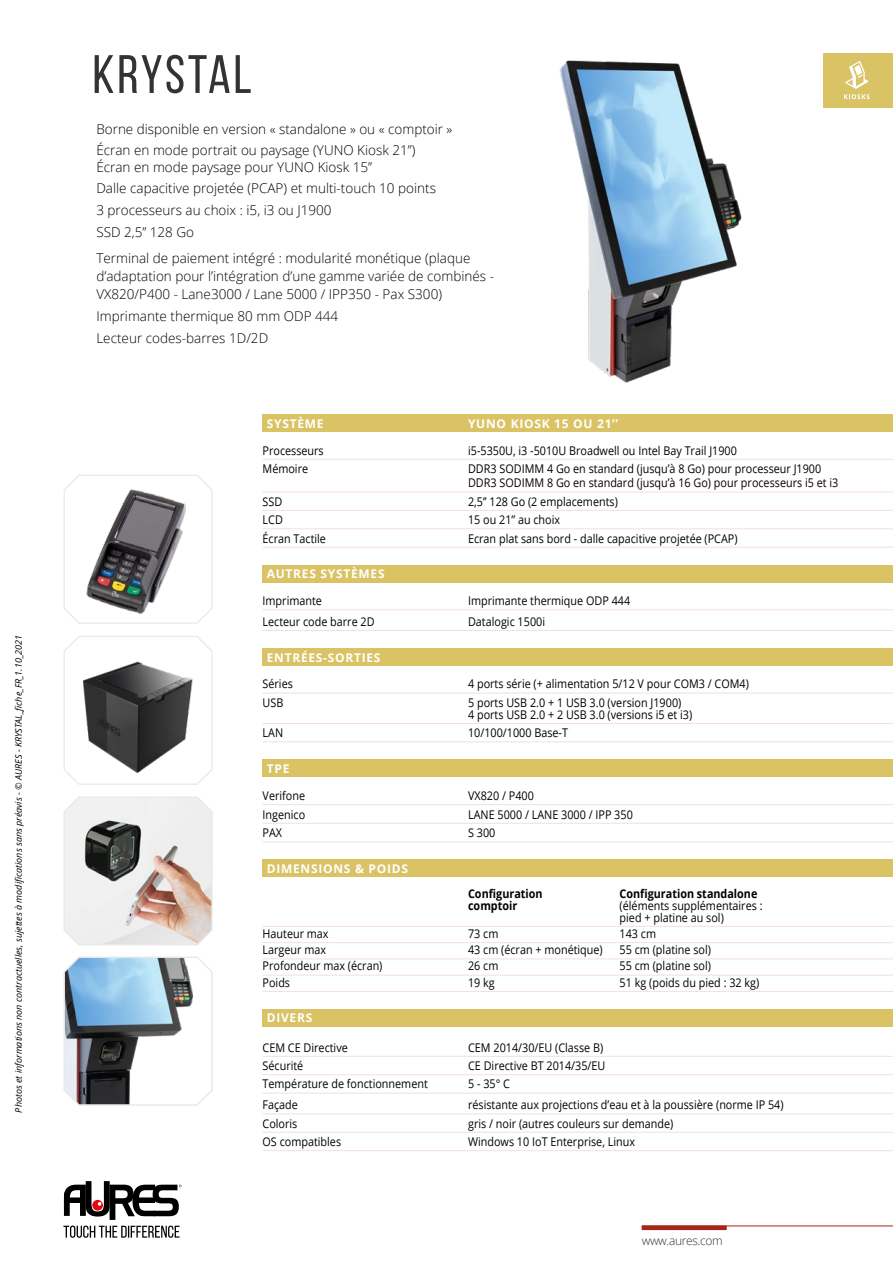
<style>
.page{position:relative;width:893px;height:1263px;background:#fff}
.page>*{position:absolute;margin:0;border:0;box-sizing:border-box;transform-origin:0 0}
.t1{font:54px "Bebas Neue";letter-spacing:.045em;color:#333}
.t2{font:300 13.5px/21.8px "Open Sans";color:#000}
.t3{font:12px/12px "Open Sans";color:#000;scale:.9 1}
.t4{font:700 12px "Open Sans";letter-spacing:.06em;color:#fff}
.t5{font:700 12px "Open Sans";color:#000;scale:.9 1}
.t6{font:300 12px "Open Sans";letter-spacing:-.03em;color:#333}
.t7{font:italic 9px "Open Sans";color:#000}
</style>
<div class="page">
<div style="left:823px;top:53px;width:70px;height:54px;background:#d9c365"></div>
<svg style="left:63px;top:1181px;width:119px;height:57px"></svg>
<div style="left:642px;top:1225px;width:85px;height:5px;background:#a62617"></div>
<hr style="left:642px;top:1225px;width:251px;height:1px;background:#a62617">
<svg style="left:844px;top:61px;width:26px;height:38px"></svg>
<div style="left:263px;top:414px;width:630px;height:18px;background:#d9c365"></div>
<hr style="left:263px;top:459px;width:630px;height:1px;background:#f6dfd9">
<hr style="left:263px;top:492px;width:630px;height:1px;background:#f6dfd9">
<hr style="left:263px;top:510px;width:630px;height:1px;background:#f6dfd9">
<hr style="left:263px;top:528px;width:630px;height:1px;background:#f6dfd9">
<hr style="left:263px;top:547px;width:630px;height:1px;background:#f6dfd9">
<div style="left:263px;top:565px;width:630px;height:17px;background:#d9c365"></div>
<hr style="left:263px;top:609px;width:630px;height:1px;background:#f6dfd9">
<hr style="left:263px;top:630px;width:630px;height:1px;background:#f6dfd9">
<div style="left:263px;top:648px;width:630px;height:18px;background:#d9c365"></div>
<hr style="left:263px;top:693px;width:630px;height:1px;background:#f6dfd9">
<hr style="left:263px;top:723px;width:630px;height:1px;background:#f6dfd9">
<hr style="left:263px;top:741px;width:630px;height:1px;background:#f6dfd9">
<div style="left:263px;top:759px;width:630px;height:18px;background:#d9c365"></div>
<hr style="left:263px;top:804px;width:630px;height:1px;background:#f6dfd9">
<hr style="left:263px;top:823px;width:630px;height:1px;background:#f6dfd9">
<hr style="left:263px;top:841px;width:630px;height:1px;background:#f6dfd9">
<div style="left:263px;top:859px;width:630px;height:18px;background:#d9c365"></div>
<hr style="left:263px;top:926px;width:630px;height:1px;background:#f6dfd9">
<hr style="left:263px;top:942px;width:630px;height:1px;background:#f6dfd9">
<hr style="left:263px;top:958px;width:630px;height:1px;background:#f6dfd9">
<hr style="left:263px;top:975px;width:630px;height:1px;background:#f6dfd9">
<hr style="left:263px;top:991px;width:630px;height:1px;background:#f6dfd9">
<div style="left:263px;top:1009px;width:630px;height:18px;background:#d9c365"></div>
<hr style="left:263px;top:1056px;width:630px;height:1px;background:#f6dfd9">
<hr style="left:263px;top:1074px;width:630px;height:1px;background:#f6dfd9">
<hr style="left:263px;top:1093px;width:630px;height:1px;background:#f6dfd9">
<hr style="left:263px;top:1113px;width:630px;height:1px;background:#f6dfd9">
<hr style="left:263px;top:1132px;width:630px;height:1px;background:#f6dfd9">
<hr style="left:263px;top:1150px;width:630px;height:1px;background:#f6dfd9">
<svg style="left:63px;top:636px;width:150px;height:149px"></svg>
<svg style="left:63px;top:475px;width:150px;height:149px"></svg>
<svg style="left:63px;top:956px;width:150px;height:150px"></svg>
<svg style="left:63px;top:796px;width:150px;height:150px"></svg>
<img style="left:559px;top:60px;width:183px;height:323px">
<p class="t7" style="left:12px;top:1112px;width:479px;rotate:-90deg">Photos et informations non contractuelles, sujettes à modifications sans préavis - © AURES - KRYSTAL_fiche_FR_1.10_2021</p>
<h1 class="t1" style="left:92px;top:45px;width:161px">KRYSTAL</h1>
<p class="t2" style="left:96px;top:118px;width:358px">Borne disponible en version « standalone » ou « comptoir »<br>Écran en mode portrait ou paysage (YUNO Kiosk 21’’)</p>
<p class="t2" style="left:96px;top:155px;width:341px">Écran en mode paysage pour YUNO Kiosk 15’’<br>Dalle capacitive projetée (PCAP) et multi-touch 10 points 3 processeurs au choix : i5, i3 ou J1900<br>SSD 2,5’’ 128 Go</p>
<p class="t2" style="left:96px;top:249px;width:399px;line-height:18px">Terminal de paiement intégré : modularité monétique (plaque d’adaptation pour l’intégration d’une gamme variée de combinés -<br>VX820/P400 - Lane3000 / Lane 5000 / IPP350 - Pax S300)</p>
<p class="t2" style="left:96px;top:305px;width:243px">Imprimante thermique 80 mm ODP 444<br>Lecteur codes-barres 1D/2D</p>
<p class="t4" style="left:267px;top:415px;width:58px">SYSTÈME</p>
<p class="t4" style="left:468px;top:415px;width:152px">YUNO KIOSK 15 OU 21’’</p>
<p class="t3" style="left:263px;top:444px;width:69px">Processeurs</p>
<p class="t3" style="left:468px;top:444px;width:300px">i5-5350U, i3 -5010U Broadwell ou Intel Bay Trail J1900</p>
<p class="t3" style="left:263px;top:462px;width:52px">Mémoire</p>
<p class="t3" style="left:468px;top:461px;width:413px;line-height:14.4px">DDR3 SODIMM 4 Go en standard (jusqu’à 8 Go) pour processeur J1900<br>DDR3 SODIMM 8 Go en standard (jusqu’à 16 Go) pour processeurs i5 et i3</p>
<p class="t3" style="left:263px;top:495px;width:23px">SSD</p>
<p class="t3" style="left:468px;top:495px;width:168px">2,5’’ 128 Go (2 emplacements)</p>
<p class="t3" style="left:263px;top:513px;width:24px">LCD</p>
<p class="t3" style="left:468px;top:513px;width:104px">15 ou 21’’ au choix</p>
<p class="t3" style="left:263px;top:532px;width:72px">Écran Tactile</p>
<p class="t3" style="left:468px;top:532px;width:301px">Ecran plat sans bord - dalle capacitive projetée (PCAP)</p>
<p class="t4" style="left:267px;top:565px;width:119px">AUTRES SYSTÈMES</p>
<p class="t3" style="left:263px;top:594px;width:67px">Imprimante</p>
<p class="t3" style="left:468px;top:594px;width:182px">Imprimante thermique ODP 444</p>
<p class="t3" style="left:263px;top:615px;width:126px">Lecteur code barre 2D</p>
<p class="t3" style="left:468px;top:615px;width:87px">Datalogic 1500i</p>
<p class="t4" style="left:267px;top:649px;width:115px">ENTRÉES-SORTIES</p>
<p class="t3" style="left:263px;top:678px;width:35px">Séries</p>
<p class="t3" style="left:468px;top:678px;width:314px">4 ports série (+ alimentation 5/12 V pour COM3 / COM4)</p>
<p class="t3" style="left:263px;top:696px;width:25px">USB</p>
<p class="t3" style="left:468px;top:696px;width:251px">5 ports USB 2.0 + 1 USB 3.0 (version J1900)<br>4 ports USB 2.0 + 2 USB 3.0 (versions i5 et i3)</p>
<p class="t3" style="left:263px;top:726px;width:24px">LAN</p>
<p class="t3" style="left:468px;top:726px;width:113px">10/100/1000 Base-T</p>
<p class="t4" style="left:267px;top:760px;width:24px">TPE</p>
<p class="t3" style="left:263px;top:789px;width:49px">Verifone</p>
<p class="t3" style="left:468px;top:789px;width:75px">VX820 / P400</p>
<p class="t3" style="left:263px;top:808px;width:49px">Ingenico</p>
<p class="t3" style="left:468px;top:808px;width:185px">LANE 5000 / LANE 3000 / IPP 350</p>
<p class="t3" style="left:263px;top:827px;width:23px">PAX</p>
<p class="t3" style="left:468px;top:827px;width:32px">S 300</p>
<p class="t4" style="left:267px;top:860px;width:143px">DIMENSIONS &amp; POIDS</p>
<p class="t5" style="left:468px;top:885px;width:84px">Configuration</p>
<p class="t5" style="left:620px;top:885px;width:155px">Configuration standalone</p>
<p class="t5" style="left:468px;top:897px;width:56px">comptoir</p>
<p class="t3" style="left:620px;top:899px;width:160px">(éléments supplémentaires : pied + platine au sol)</p>
<p class="t3" style="left:263px;top:927px;width:75px">Hauteur max</p>
<p class="t3" style="left:468px;top:927px;width:35px">73 cm</p>
<p class="t3" style="left:620px;top:927px;width:42px">143 cm</p>
<p class="t3" style="left:263px;top:943px;width:72px">Largeur max</p>
<p class="t3" style="left:468px;top:943px;width:151px">43 cm (écran + monétique)</p>
<p class="t3" style="left:620px;top:943px;width:103px">55 cm (platine sol)</p>
<p class="t3" style="left:263px;top:960px;width:135px">Profondeur max (écran)</p>
<p class="t3" style="left:468px;top:960px;width:35px">26 cm</p>
<p class="t3" style="left:620px;top:960px;width:103px">55 cm (platine sol)</p>
<p class="t3" style="left:263px;top:976px;width:32px">Poids</p>
<p class="t3" style="left:468px;top:976px;width:31px">19 kg</p>
<p class="t3" style="left:620px;top:976px;width:157px">51 kg (poids du pied : 32 kg)</p>
<p class="t4" style="left:267px;top:1009px;width:47px">DIVERS</p>
<p class="t3" style="left:263px;top:1041px;width:96px">CEM CE Directive</p>
<p class="t3" style="left:468px;top:1041px;width:152px">CEM 2014/30/EU (Classe B)</p>
<p class="t3" style="left:263px;top:1059px;width:47px">Sécurité</p>
<p class="t3" style="left:468px;top:1059px;width:154px">CE Directive BT 2014/35/EU</p>
<p class="t3" style="left:263px;top:1078px;width:185px">Température de fonctionnement</p>
<p class="t3" style="left:468px;top:1078px;width:48px">5 - 35° C</p>
<p class="t3" style="left:263px;top:1098px;width:41px">Façade</p>
<p class="t3" style="left:468px;top:1098px;width:352px">résistante aux projections d’eau et à la poussière (norme IP 54)</p>
<p class="t3" style="left:263px;top:1117px;width:40px">Coloris</p>
<p class="t3" style="left:468px;top:1117px;width:230px">gris / noir (autres couleurs sur demande)</p>
<p class="t3" style="left:263px;top:1135px;width:89px">OS compatibles</p>
<p class="t3" style="left:468px;top:1135px;width:187px">Windows 10 IoT Enterprise, Linux</p>
<p class="t6" style="left:642px;top:1233px;width:83px">www.aures.com</p>
</div>
